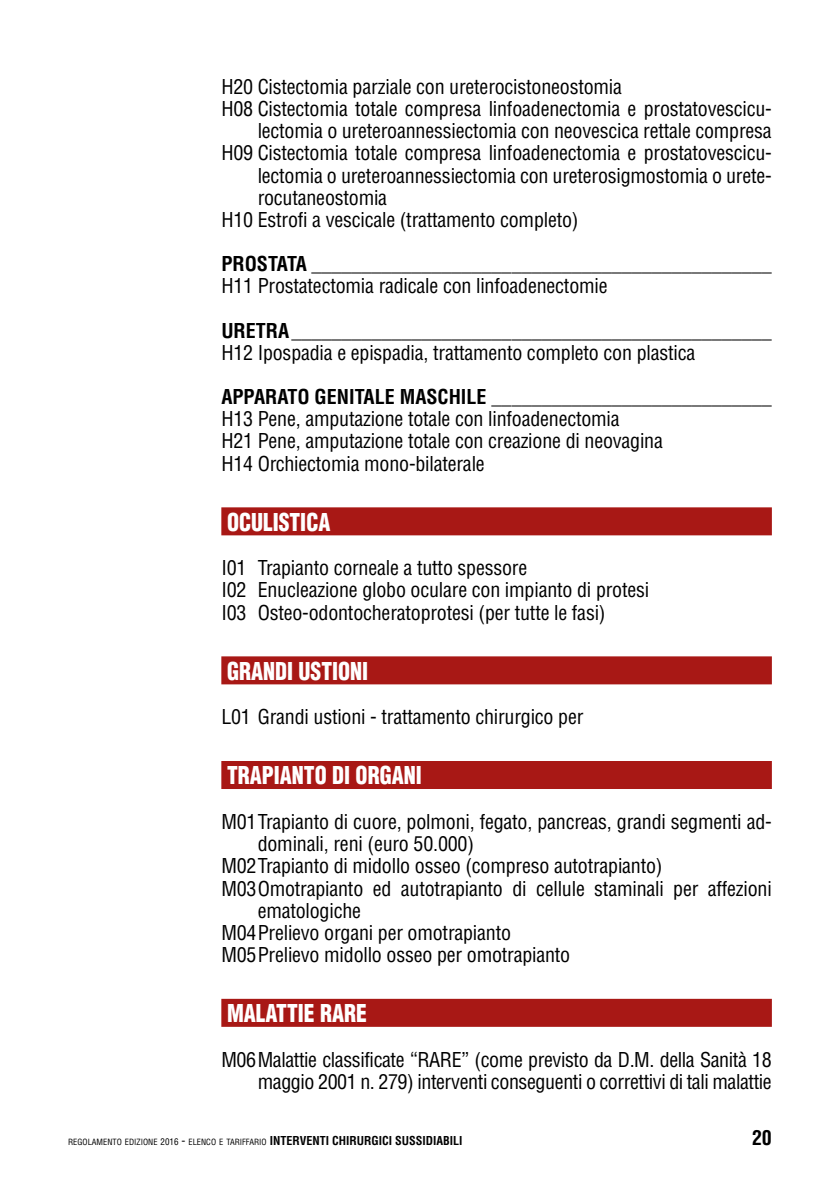
<style>
.page{position:relative;width:840px;height:1191px;background:#fff}
.page>*{position:absolute;margin:0;border:0;box-sizing:border-box;transform-origin:0 0}
.t1{font:900 condensed 24px "Helvetica LT Std";color:#fff;scale:.9 1}
.t2{font:condensed 20px/22.2px "Helvetica LT Std";letter-spacing:-.01em;color:#000}
.t3{font:700 condensed 20px "Helvetica LT Std";color:#000}
.t4{font:condensed 8.4px "Helvetica LT Std";color:#000}
.s1{font-size:9px}
.s2{font-size:12px}
.s3{font-weight:700;font-size:12px}
</style>
<div class="page">
<div style="left:221px;top:507px;width:550px;height:28px;background:#a81815"></div>
<div style="left:221px;top:656px;width:550px;height:28px;background:#a81815"></div>
<div style="left:221px;top:761px;width:550px;height:28px;background:#a81815"></div>
<div style="left:221px;top:998px;width:550px;height:28px;background:#a81815"></div>
<p class="t2" style="left:221px;top:75px;width:402px">H20 Cistectomia parziale con ureterocistoneostomia</p>
<p class="t2" style="left:221px;top:97px;width:551px">H08 Cistectomia totale compresa linfoadenectomia e prostatovescicu-</p>
<p class="t2" style="left:257px;top:120px;width:515px">lectomia o ureteroannessiectomia con neovescica rettale compresa</p>
<p class="t2" style="left:221px;top:142px;width:551px">H09 Cistectomia totale compresa linfoadenectomia e prostatovescicu-</p>
<p class="t2" style="left:257px;top:164px;width:515px">lectomia o ureteroannessiectomia con ureterosigmostomia o urete-</p>
<p class="t2" style="left:257px;top:186px;width:131px">rocutaneostomia</p>
<p class="t2" style="left:221px;top:208px;width:358px">H10 Estrofi a vescicale (trattamento completo)</p>
<p class="t3" style="left:221px;top:251px;width:552px">PROSTATA ______________________________________________</p>
<p class="t2" style="left:221px;top:275px;width:387px">H11 Prostatectomia radicale con linfoadenectomie</p>
<p class="t3" style="left:221px;top:318px;width:552px">URETRA________________________________________________</p>
<p class="t2" style="left:221px;top:341px;width:475px">H12 Ipospadia e epispadia, trattamento completo con plastica</p>
<p class="t3" style="left:221px;top:384px;width:551px">APPARATO GENITALE MASCHILE ____________________________</p>
<p class="t2" style="left:221px;top:408px;width:443px">H13 Pene, amputazione totale con linfoadenectomia<br>H21 Pene, amputazione totale con creazione di neovagina<br>H14 Orchiectomia mono-bilaterale</p>
<p class="t1" style="left:227px;top:507px;width:116px">OCULISTICA</p>
<p class="t2" style="left:221px;top:557px;width:429px">I01 Trapianto corneale a tutto spessore<br>I02 Enucleazione globo oculare con impianto di protesi<br>I03 Osteo-odontocheratoprotesi (per tutte le fasi)</p>
<p class="t1" style="left:227px;top:656px;width:158px">GRANDI USTIONI</p>
<p class="t2" style="left:221px;top:705px;width:363px">L01 Grandi ustioni - trattamento chirurgico per</p>
<p class="t1" style="left:227px;top:760px;width:218px">TRAPIANTO DI ORGANI</p>
<p class="t2" style="left:221px;top:810px;width:551px">M01Trapianto di cuore, polmoni, fegato, pancreas, grandi segmenti ad-</p>
<p class="t2" style="left:257px;top:832px;width:218px">dominali, reni (euro 50.000)</p>
<p class="t2" style="left:221px;top:854px;width:442px">M02Trapianto di midollo osseo (compreso autotrapianto)</p>
<p class="t2" style="left:221px;top:877px;width:551px">M03Omotrapianto ed autotrapianto di cellule staminali per affezioni</p>
<p class="t2" style="left:257px;top:899px;width:105px">ematologiche</p>
<p class="t2" style="left:221px;top:921px;width:291px">M04Prelievo organi per omotrapianto</p>
<p class="t2" style="left:221px;top:943px;width:350px">M05Prelievo midollo osseo per omotrapianto</p>
<p class="t1" style="left:227px;top:998px;width:157px">MALATTIE RARE</p>
<p class="t2" style="left:221px;top:1048px;width:551px;text-align:right">M06Malattie classificate “RARE” (come previsto da D.M. della Sanità 18 maggio 2001 n. 279) interventi conseguenti o correttivi di tali malattie</p>
<p class="t4" style="left:68px;top:1136px;width:396px">REGOLAMENTO EDIZIONE <span class="s1">2016</span> <span class="s2">-</span> ELENCO E TARIFFARIO <span class="s3">INTERVENTI CHIRURGICI SUSSIDIABILI</span></p>
<p class="t3" style="left:751px;top:1125px;width:21px">20</p>
</div>
